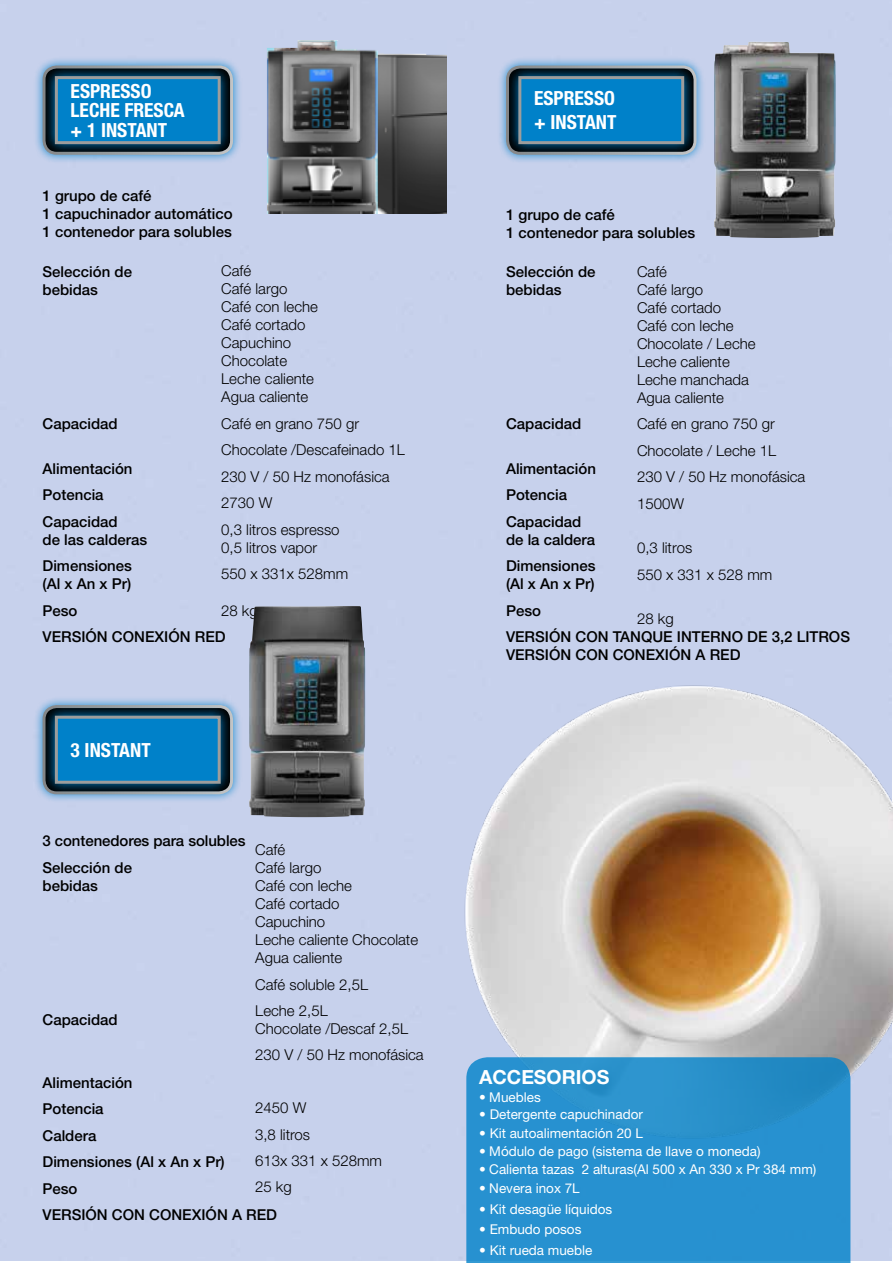
<style>
.page{position:relative;width:893px;height:1263px;background:#fff}
.page>*{position:absolute;margin:0;border:0;box-sizing:border-box;transform-origin:0 0}
.t1{font:700 condensed 19.5px/19.5px "Helvetica Neue LT Std";color:#fff}
.t2{font:700 19.5px "Helvetica Neue LT Std";color:#fff}
.t3{font:300 15px/18px "Helvetica Neue LT Std";color:#000}
.t4{font:500 15px/26.5px "Helvetica Neue LT Std";color:#000}
.t5{font:13.5px "Helvetica Neue LT Std";color:#fff}
</style>
<div class="page">
<div style="left:0;top:0;width:891px;height:1260px;background:#c7d1ec"></div>
<img style="left:441px;top:676px;width:452px;height:492px">
<div style="left:33px;top:696px;width:209px;height:107px;background:#0081c9;opacity:.75"></div>
<svg style="left:43px;top:704px;width:189px;height:91px"></svg>
<svg style="left:53px;top:714px;width:169px;height:71px"></svg>
<svg style="left:466px;top:1057px;width:384px;height:206px;fill:#2791d0"></svg>
<div style="left:33px;top:56px;width:209px;height:108px;background:#0081c9;opacity:.75"></div>
<svg style="left:43px;top:64px;width:189px;height:92px"></svg>
<svg style="left:53px;top:75px;width:169px;height:71px"></svg>
<div style="left:497px;top:56px;width:209px;height:108px;background:#0081c9;opacity:.75"></div>
<svg style="left:507px;top:64px;width:189px;height:92px"></svg>
<svg style="left:517px;top:75px;width:169px;height:71px"></svg>
<img style="left:714px;top:42px;width:122px;height:196px">
<img style="left:249px;top:606px;width:116px;height:211px">
<img style="left:263px;top:40px;width:183px;height:174px">
<h1 class="t1" style="left:71px;top:81px;width:116px">ESPRESSO<br>LECHE FRESCA + 1 INSTANT</h1>
<p class="t4" style="left:43px;top:187px;width:192px;line-height:18px">1 grupo de café<br>1 capuchinador automático<br>1 contenedor para solubles</p>
<p class="t4" style="left:43px;top:262px;width:91px;line-height:18px">Selección de bebidas</p>
<p class="t3" style="left:221px;top:262px;width:98px">Café<br>Café largo<br>Café con leche<br>Café cortado<br>Capuchino<br>Chocolate<br>Leche caliente<br>Agua caliente</p>
<p class="t3" style="left:221px;top:410px;width:185px;line-height:26.5px">Café en grano 750 gr<br>Chocolate /Descafeinado 1L<br>230 V / 50 Hz monofásica<br>2730 W<br>0,3 litros espresso</p>
<p class="t3" style="left:221px;top:534px;width:128px;line-height:26.5px">0,5 litros vapor<br>550 x 331x 528mm</p>
<p class="t4" style="left:43px;top:410px;width:77px">Capacidad</p>
<p class="t4" style="left:43px;top:455px;width:92px">Alimentación<br>Potencia<br>Capacidad</p>
<p class="t4" style="left:43px;top:526px;width:106px">de las calderas<br>Dimensiones</p>
<p class="t4" style="left:43px;top:570px;width:90px">(Al x An x Pr)<br>Peso</p>
<p class="t3" style="left:221px;top:601px;width:38px">28 kg</p>
<p class="t4" style="left:43px;top:623px;width:185px">VERSIÓN CONEXIÓN RED</p>
<h1 class="t1" style="left:71px;top:740px;width:82px">3 INSTANT</h1>
<p class="t4" style="left:43px;top:828px;width:205px">3 contenedores para solubles<br>Selección de</p>
<p class="t4" style="left:43px;top:872px;width:57px">bebidas</p>
<p class="t4" style="left:43px;top:1007px;width:77px">Capacidad</p>
<p class="t4" style="left:43px;top:1069px;width:92px">Alimentación</p>
<p class="t3" style="left:255px;top:840px;width:164px">Café<br>Café largo<br>Café con leche<br>Café cortado<br>Capuchino<br>Leche caliente Chocolate<br>Agua caliente</p>
<p class="t3" style="left:255px;top:971px;width:114px;line-height:26.5px">Café soluble 2,5L<br>Leche 2,5L</p>
<p class="t3" style="left:255px;top:1014px;width:170px;line-height:26.5px">Chocolate /Descaf 2,5L<br>230 V / 50 Hz monofásica</p>
<p class="t4" style="left:43px;top:1096px;width:63px">Potencia<br>Caldera</p>
<p class="t3" style="left:255px;top:1094px;width:57px;line-height:26.5px">2450 W<br>3,8 litros</p>
<p class="t4" style="left:43px;top:1149px;width:184px">Dimensiones (Al x An x Pr)<br>Peso</p>
<p class="t3" style="left:255px;top:1148px;width:128px;line-height:25.5px">613x 331 x 528mm<br>25 kg</p>
<p class="t4" style="left:43px;top:1202px;width:236px">VERSIÓN CON CONEXIÓN A RED</p>
<h1 class="t1" style="left:534px;top:87px;width:84px;line-height:23.4px">ESPRESSO + INSTANT</h1>
<p class="t4" style="left:506px;top:205px;width:191px;line-height:18px">1 grupo de café<br>1 contenedor para solubles</p>
<p class="t4" style="left:506px;top:262px;width:91px;line-height:18px">Selección de bebidas</p>
<p class="t3" style="left:637px;top:262px;width:120px">Café<br>Café largo<br>Café cortado<br>Café con leche<br>Chocolate / Leche<br>Leche caliente<br>Leche manchada<br>Agua caliente</p>
<p class="t3" style="left:637px;top:410px;width:170px;line-height:26.5px">Café en grano 750 gr<br>Chocolate / Leche 1L<br>230 V / 50 Hz monofásica<br>1500W</p>
<p class="t3" style="left:637px;top:534px;width:137px;line-height:26.5px">0,3 litros<br>550 x 331 x 528 mm</p>
<p class="t3" style="left:637px;top:610px;width:38px">28 kg</p>
<p class="t4" style="left:506px;top:628px;width:346px;line-height:18px">VERSIÓN CON TANQUE INTERNO DE 3,2 LITROS<br>VERSIÓN CON CONEXIÓN A RED</p>
<p class="t4" style="left:506px;top:411px;width:77px">Capacidad</p>
<p class="t4" style="left:506px;top:455px;width:92px">Alimentación<br>Potencia<br>Capacidad</p>
<p class="t4" style="left:506px;top:526px;width:91px">de la caldera<br>Dimensiones</p>
<p class="t4" style="left:506px;top:571px;width:90px">(Al x An x Pr)<br>Peso</p>
<h1 class="t2" style="left:479px;top:1065px;width:132px">ACCESORIOS</h1>
<p class="t5" style="left:479px;top:1089px;width:63px">• Muebles</p>
<p class="t5" style="left:479px;top:1106px;width:165px">• Detergente capuchinador</p>
<p class="t5" style="left:479px;top:1125px;width:165px">• Kit autoalimentación 20 L</p>
<p class="t5" style="left:479px;top:1143px;width:283px">• Módulo de pago (sistema de llave o moneda)</p>
<p class="t5" style="left:479px;top:1161px;width:339px">• Calienta tazas 2 alturas(Al 500 x An 330 x Pr 384 mm)</p>
<p class="t5" style="left:479px;top:1180px;width:102px">• Nevera inox 7L</p>
<p class="t5" style="left:479px;top:1201px;width:135px">• Kit desagüe líquidos</p>
<p class="t5" style="left:479px;top:1221px;width:104px">• Embudo posos</p>
<p class="t5" style="left:479px;top:1242px;width:115px">• Kit rueda mueble</p>
</div>
